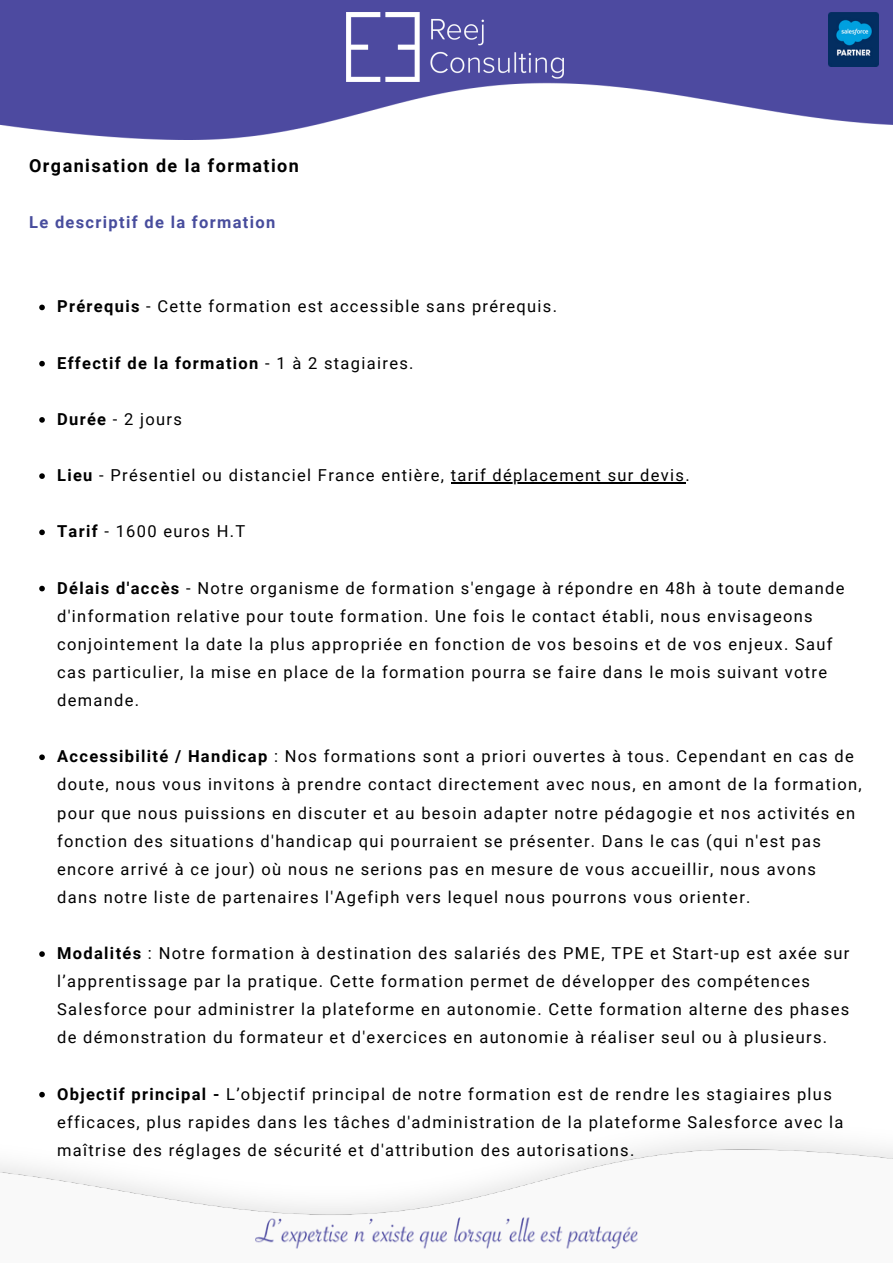
<style>
.page{position:relative;width:893px;height:1264px;background:#fff}
.page>*{position:absolute;margin:0;border:0;box-sizing:border-box;transform-origin:0 0}
.t1{font:700 18px "Roboto";letter-spacing:.08em;color:#000}
.t2{font:16.5px/28px "Roboto";letter-spacing:.08em;color:#000}
.t3{font:700 16.5px "Roboto";letter-spacing:.08em;color:#000}
.t4{font:700 16.5px "Roboto";letter-spacing:.08em;color:#484d9d}
.s1{font-weight:700}
.s2{font-weight:400}
</style>
<div class="page">
<svg style="left:39px;top:304px;width:6px;height:6px"></svg>
<svg style="left:39px;top:361px;width:6px;height:5px"></svg>
<svg style="left:39px;top:417px;width:6px;height:6px"></svg>
<svg style="left:39px;top:473px;width:6px;height:6px"></svg>
<hr style="left:451px;top:482px;width:234px;height:1px;background:#000">
<svg style="left:39px;top:529px;width:6px;height:6px"></svg>
<svg style="left:39px;top:585px;width:6px;height:6px"></svg>
<svg style="left:39px;top:754px;width:6px;height:6px"></svg>
<svg style="left:39px;top:951px;width:6px;height:5px"></svg>
<svg style="left:39px;top:1091px;width:6px;height:6px"></svg>
<img style="left:0;top:0;width:892px;height:140px">
<img style="left:828px;top:13px;width:50px;height:54px">
<img style="left:346px;top:13px;width:217px;height:68px">
<img style="left:0;top:1140px;width:892px;height:109px">
<img style="left:256px;top:1217px;width:381px;height:31px">
<p class="t1" style="left:29px;top:155px;width:271px">Organisation de la formation</p>
<p class="t4" style="left:29px;top:213px;width:248px">Le descriptif de la formation</p>
<p class="t2" style="left:57px;top:293px;width:501px"><span class="s1">Prérequis</span> - Cette formation est accessible sans prérequis.</p>
<p class="t3" style="left:57px;top:353px;width:358px">Effectif de la formation <span class="s2">- 1 à 2 stagiaires.</span></p>
<p class="t2" style="left:57px;top:405px;width:126px"><span class="s1">Durée</span> - 2 jours</p>
<p class="t2" style="left:57px;top:461px;width:634px"><span class="s1">Lieu</span> - Présentiel ou distanciel France entière, tarif déplacement sur devis.</p>
<p class="t2" style="left:57px;top:517px;width:190px"><span class="s1">Tarif</span> - 1600 euros H.T</p>
<p class="t2" style="left:57px;top:574px;width:788px"><span class="s1">Délais d'accès</span> - Notre organisme de formation s'engage à répondre en 48h à toute demande d'information relative pour toute formation. Une fois le contact établi, nous envisageons conjointement la date la plus appropriée en fonction de vos besoins et de vos enjeux. Sauf cas particulier, la mise en place de la formation pourra se faire dans le mois suivant votre demande.</p>
<p class="t2" style="left:57px;top:742px;width:806px"><span class="s1">Accessibilité / Handicap</span> : Nos formations sont a priori ouvertes à tous. Cependant en cas de doute, nous vous invitons à prendre contact directement avec nous, en amont de la formation, pour que nous puissions en discuter et au besoin adapter notre pédagogie et nos activités en fonction des situations d'handicap qui pourraient se présenter. Dans le cas (qui n'est pas encore arrivé à ce jour) où nous ne serions pas en mesure de vous accueillir, nous avons<br>dans notre liste de partenaires l'Agefiph vers lequel nous pourrons vous orienter.</p>
<p class="t2" style="left:57px;top:939px;width:793px"><span class="s1">Modalités</span> : Notre formation à destination des salariés des PME, TPE et Start-up est axée sur l’apprentissage par la pratique. Cette formation permet de développer des compétences Salesforce pour administrer la plateforme en autonomie. Cette formation alterne des phases de démonstration du formateur et d'exercices en autonomie à réaliser seul ou à plusieurs.</p>
<p class="t2" style="left:57px;top:1080px;width:787px"><span class="s1">Objectif principal -</span> L’objectif principal de notre formation est de rendre les stagiaires plus efficaces, plus rapides dans les tâches d'administration de la plateforme Salesforce avec la maîtrise des réglages de sécurité et d'attribution des autorisations.</p>
</div>
